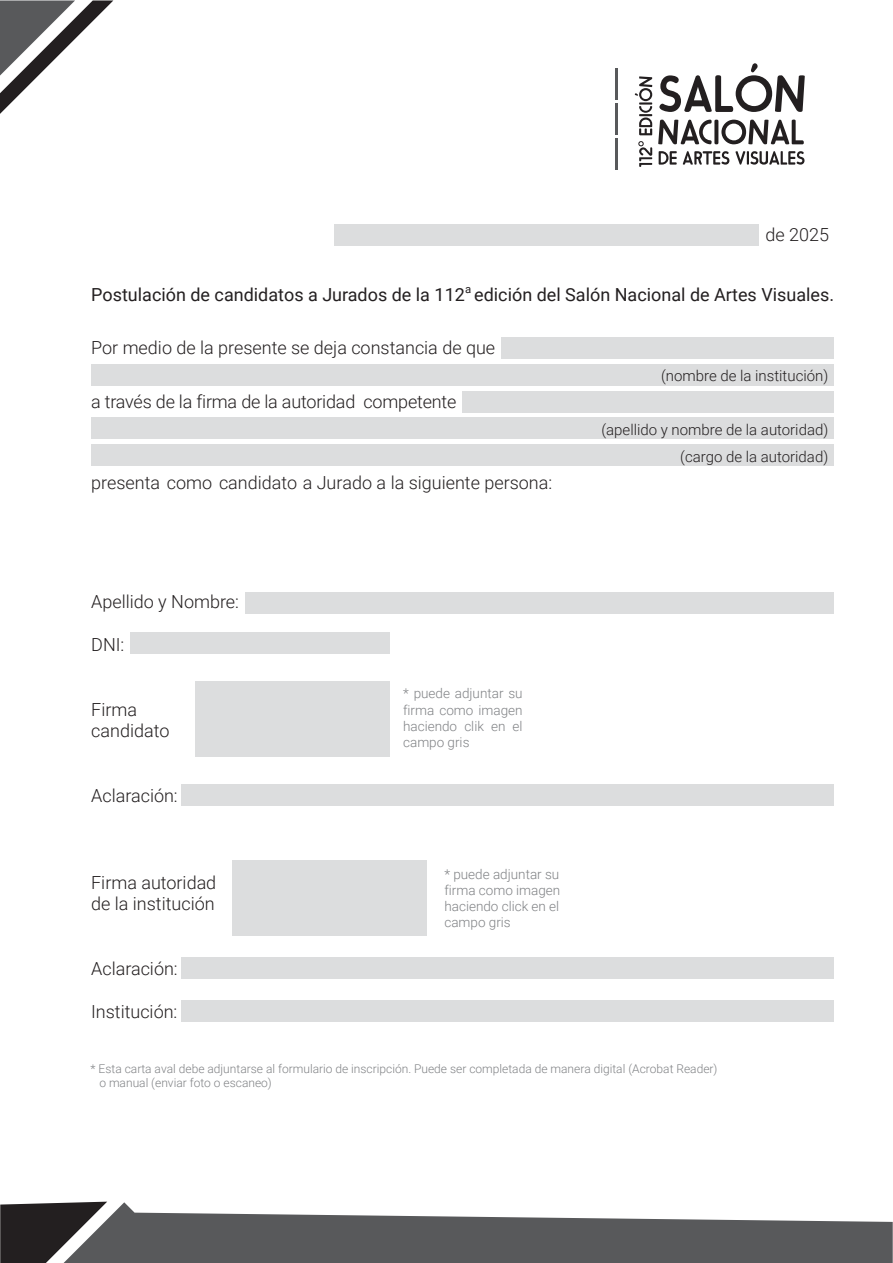
<style>
.page{position:relative;width:893px;height:1263px;background:#fff}
.page>*{position:absolute;margin:0;border:0;box-sizing:border-box;transform-origin:0 0}
.t1{font:300 18px/21.6px "Roboto";color:#231f20}
.t2{font:18px "Roboto";color:#231f20}
.t3{font:300 15px/27px "Roboto";color:#231f20;text-align:right}
.t4{font:300 13.5px/16.2px "Roboto";color:#808285;text-align:justify}
.t5{font:300 12px/14.4px "Roboto";color:#808285}
</style>
<div class="page">
<div style="left:501px;top:337px;width:332px;height:21px;background:#dcddde"></div>
<div style="left:462px;top:391px;width:371px;height:21px;background:#dcddde"></div>
<div style="left:334px;top:224px;width:424px;height:21px;background:#dcddde"></div>
<div style="left:91px;top:365px;width:742px;height:21px;background:#dcddde"></div>
<div style="left:91px;top:417px;width:742px;height:21px;background:#dcddde"></div>
<div style="left:245px;top:592px;width:588px;height:22px;background:#dcddde"></div>
<div style="left:130px;top:632px;width:260px;height:22px;background:#dcddde"></div>
<div style="left:181px;top:957px;width:652px;height:22px;background:#dcddde"></div>
<div style="left:181px;top:1000px;width:652px;height:22px;background:#dcddde"></div>
<div style="left:181px;top:784px;width:652px;height:22px;background:#dcddde"></div>
<div style="left:91px;top:444px;width:742px;height:21px;background:#dcddde"></div>
<hr style="left:615px;top:68px;width:2px;height:32px;background:#58595b">
<hr style="left:615px;top:103px;width:2px;height:32px;background:#58595b">
<hr style="left:615px;top:138px;width:2px;height:31px;background:#58595b">
<svg style="left:0;top:0;width:113px;height:114px"></svg>
<svg style="left:0;top:1201px;width:107px;height:62px;background:#383435"></svg>
<svg style="left:64px;top:1202px;width:829px;height:61px;fill:#58595b"></svg>
<div style="left:195px;top:682px;width:195px;height:75px;background:#dcddde"></div>
<div style="left:232px;top:860px;width:194px;height:76px;background:#dcddde"></div>
<svg style="left:659px;top:151px;width:18px;height:14px"></svg>
<svg style="left:683px;top:151px;width:46px;height:14px"></svg>
<svg style="left:735px;top:151px;width:69px;height:14px"></svg>
<svg style="left:659px;top:63px;width:146px;height:49px"></svg>
<svg style="left:658px;top:120px;width:54px;height:24px"></svg>
<svg style="left:714px;top:120px;width:4px;height:24px"></svg>
<svg style="left:721px;top:120px;width:83px;height:24px"></svg>
<svg style="left:638px;top:141px;width:14px;height:26px"></svg>
<svg style="left:635px;top:76px;width:17px;height:59px"></svg>
<p class="t1" style="left:765px;top:223px;width:65px">de 2025</p>
<p class="t2" style="left:91px;top:281px;width:744px">Postulación de candidatos a Jurados de la 112<sup>a</sup> edición del Salón Nacional de Artes Visuales.</p>
<p class="t1" style="left:91px;top:336px;width:406px">Por medio de la presente se deja constancia de que</p>
<p class="t1" style="left:91px;top:390px;width:367px">a través de la firma de la autoridad competente</p>
<p class="t1" style="left:91px;top:471px;width:462px">presenta como candidato a Jurado a la siguiente persona:</p>
<p class="t1" style="left:91px;top:590px;width:149px">Apellido y Nombre:</p>
<p class="t1" style="left:91px;top:633px;width:35px">DNI:</p>
<p class="t1" style="left:91px;top:698px;width:80px">Firma candidato</p>
<p class="t1" style="left:91px;top:784px;width:88px">Aclaración:</p>
<p class="t1" style="left:91px;top:871px;width:127px">Firma autoridad de la institución</p>
<p class="t1" style="left:91px;top:957px;width:88px">Aclaración:</p>
<p class="t1" style="left:91px;top:1000px;width:88px">Institución:</p>
<p class="t4" style="left:403px;top:685px;width:121px">* puede adjuntar su firma como imagen haciendo clik en el campo gris</p>
<p class="t4" style="left:444px;top:865px;width:117px">* puede adjuntar su firma como imagen haciendo click en el campo gris</p>
<p class="t3" style="left:661px;top:362px;width:169px">(nombre de la institución)</p>
<p class="t3" style="left:601px;top:416px;width:228px">(apellido y nombre de la autoridad) (cargo de la autoridad)</p>
<p class="t5" style="left:99px;top:1060px;width:620px;text-indent:-9px">* Esta carta aval debe adjuntarse al formulario de inscripción. Puede ser completada de manera digital (Acrobat Reader) o manual (enviar foto o escaneo)</p>
</div>
